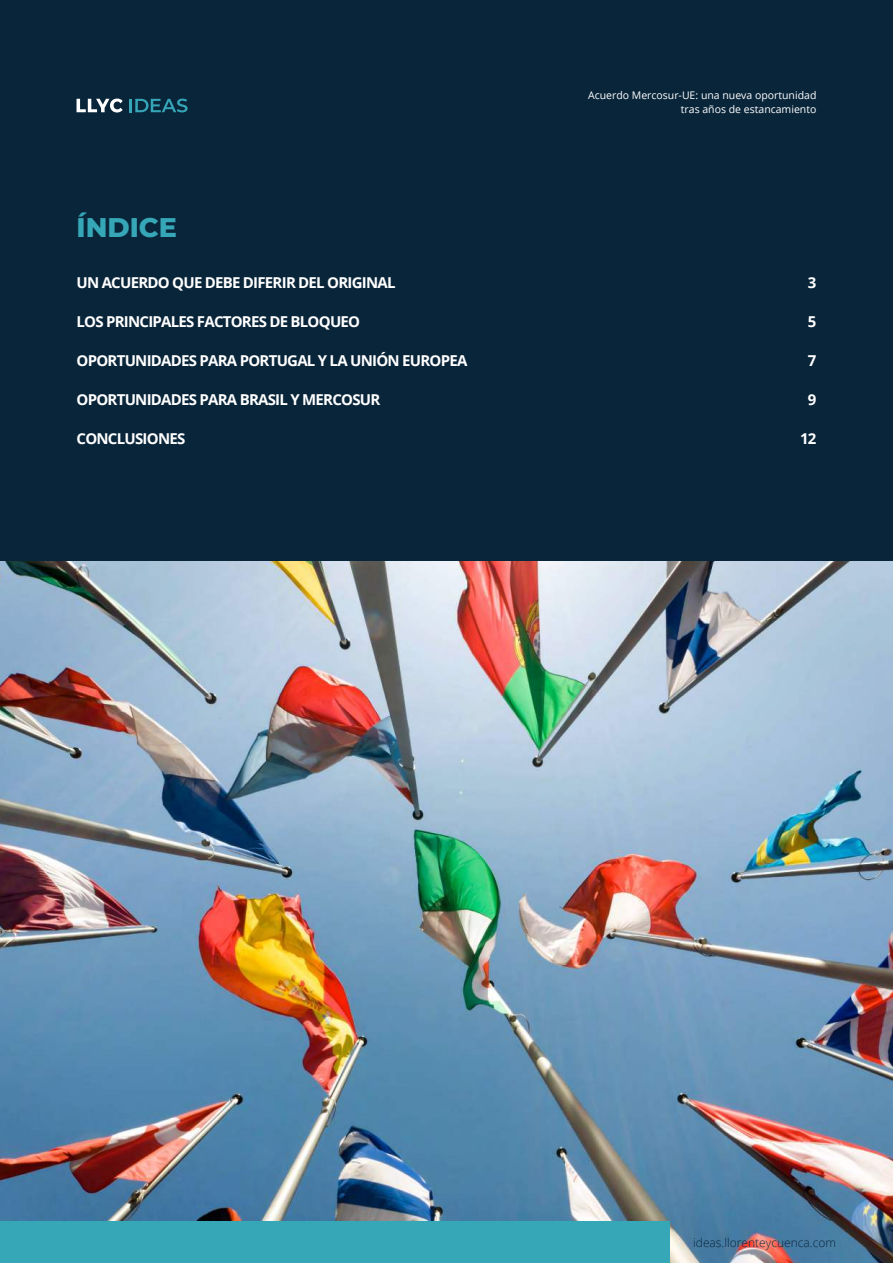
<style>
.page{position:relative;width:893px;height:1263px;background:#fff}
.page>*{position:absolute;margin:0;border:0;box-sizing:border-box;transform-origin:0 0}
.t1{font:800 27px "Montserrat";color:#36a7b7}
.t2{font:700 15px "Open Sans";letter-spacing:-.05em;color:#fff}
.t3{font:300 12px "Open Sans";color:#0a263a}
.t4{font:10.5px/13.5px "Open Sans";color:#fff;text-align:right}
</style>
<div class="page">
<div style="left:0;top:0;width:893px;height:984px;background:#09253a"></div>
<img style="left:0;top:561px;width:893px;height:702px">
<svg style="left:129px;top:99px;width:59px;height:13px"></svg>
<svg style="left:77px;top:99px;width:46px;height:13px"></svg>
<div style="left:0;top:1221px;width:669px;height:42px;background:#36a7b7"></div>
<h1 class="t1" style="left:77px;top:212px;width:102px">ÍNDICE</h1>
<p class="t2" style="left:77px;top:277px;width:321px">UN ACUERDO QUE DEBE DIFERIR DEL ORIGINAL</p>
<p class="t2" style="left:77px;top:316px;width:285px">LOS PRINCIPALES FACTORES DE BLOQUEO</p>
<p class="t2" style="left:77px;top:355px;width:392px">OPORTUNIDADES PARA PORTUGAL Y LA UNIÓN EUROPEA</p>
<p class="t2" style="left:77px;top:394px;width:305px">OPORTUNIDADES PARA BRASIL Y MERCOSUR</p>
<p class="t2" style="left:77px;top:433px;width:110px">CONCLUSIONES</p>
<p class="t4" style="left:588px;top:89px;width:230px">Acuerdo Mercosur-UE: una nueva oportunidad tras años de estancamiento</p>
<p class="t2" style="left:808px;top:277px;width:10px">3</p>
<p class="t2" style="left:808px;top:316px;width:10px">5</p>
<p class="t2" style="left:808px;top:355px;width:10px">7</p>
<p class="t2" style="left:808px;top:394px;width:10px">9</p>
<p class="t2" style="left:800px;top:433px;width:18px">12</p>
<p class="t3" style="left:693px;top:1237px;width:144px">ideas.llorenteycuenca.com</p>
</div>
